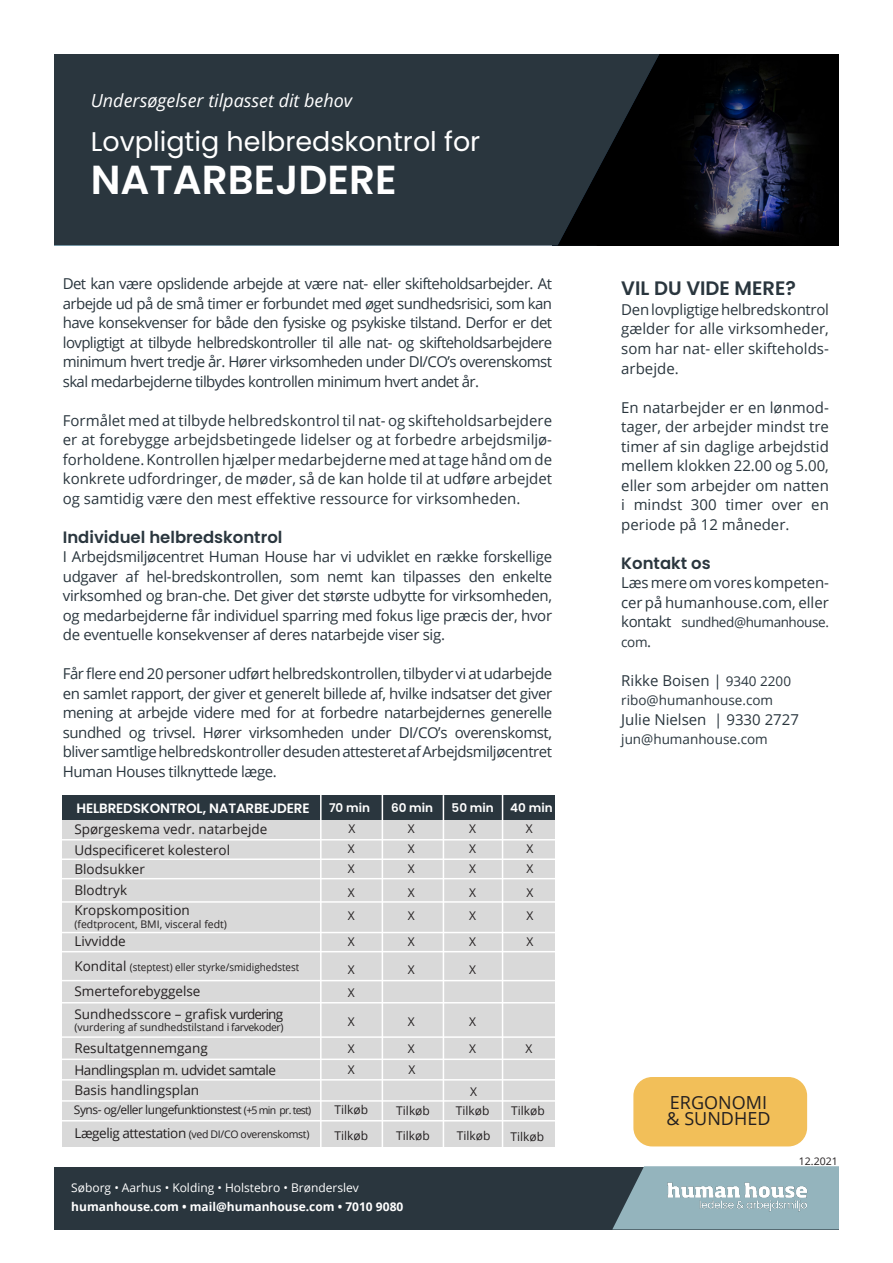
<style>
.page{position:relative;width:893px;height:1263px;background:#fff}
.page>*{position:absolute;margin:0;border:0;box-sizing:border-box;transform-origin:0 0}
.Overskrift{font:600 40.5px "Poppins";color:#fff}
.Overskrift-2{font:27px "Poppins";color:#fff}
.brødtekst{font:600 19.5px "Poppins";color:#2a363e}
.Overskrift-3{font:italic 18px "Raleway";color:#fff}
.Overskrift-4{font:italic 18px "Open Sans";color:#fff}
.t1{font:18px "Open Sans";color:#231f20}
.brødtekst-2{font:600 16.5px "Poppins";color:#2a363e}
.brødtekst-3{font:15px/19.5px "Open Sans";color:#2a363e;text-align:justify}
.t2{font:13.5px "Open Sans";color:#231f20}
.brødtekst-4{font:13.5px "Open Sans";color:#2a363e}
.brødtekst-5{font:13.5px/19.5px "Open Sans";letter-spacing:-.03em;color:#2a363e}
.t3{font:13.5px "Open Sans";letter-spacing:-.03em;color:#231f20}
.t4{font:600 13.5px "Poppins";letter-spacing:-.01em;color:#fff}
.t5{font:12px "Open Sans";color:#231f20}
.t6{font:12px "Open Sans";letter-spacing:-.04em;color:#231f20}
.t7{font:12px "Open Sans";color:#fff}
.t8{font:700 12px "Open Sans";color:#fff}
.t9{font:600 12px "Poppins";color:#fff}
.t10{font:10.5px "Open Sans";color:#231f20}
.t11{font:10.5px "Open Sans";color:#231f20;scale:.94 1}
.t12{font:10.5px "Open Sans";letter-spacing:-.03em;color:#231f20}
.s1{font-size:13.5px}
.s2{font-size:10.5px}
.s3{font-size:15px}
</style>
<div class="page">
<img style="left:659px;top:54px;width:180px;height:191px">
<div style="left:54px;top:1167px;width:785px;height:62px;background:#2a363e"></div>
<svg style="left:612px;top:1166px;width:227px;height:63px;background:#88a6af"></svg>
<svg style="left:54px;top:54px;width:605px;height:191px;background:#263138"></svg>
<img style="left:663px;top:1178px;width:148px;height:37px">
<div style="left:634px;top:1078px;width:172px;height:68px;background:#f2bf59;border-radius:18px"></div>
<div style="left:633px;top:1077px;width:174px;height:69px;border:2px solid #f2bf59;border-radius:18px"></div>
<div style="left:63px;top:817px;width:492px;height:330px;background:#d9d9d9"></div>
<div style="left:63px;top:795px;width:492px;height:24px;background:#2a363e"></div>
<hr style="left:502px;top:793px;width:1px;height:361px;background:#fff">
<hr style="left:443px;top:795px;width:1px;height:355px;background:#fff">
<hr style="left:382px;top:793px;width:1px;height:357px;background:#fff">
<hr style="left:320px;top:792px;width:2px;height:355px;background:#fff">
<hr style="left:49px;top:839px;width:511px;height:1px;background:#fff">
<hr style="left:53px;top:858px;width:511px;height:2px;background:#fff">
<hr style="left:56px;top:878px;width:511px;height:1px;background:#fff">
<hr style="left:56px;top:901px;width:511px;height:2px;background:#fff">
<hr style="left:53px;top:932px;width:511px;height:1px;background:#fff">
<hr style="left:62px;top:951px;width:511px;height:1px;background:#fff">
<hr style="left:60px;top:980px;width:511px;height:1px;background:#fff">
<hr style="left:57px;top:1002px;width:511px;height:1px;background:#fff">
<hr style="left:49px;top:1036px;width:511px;height:2px;background:#fff">
<hr style="left:60px;top:1058px;width:511px;height:2px;background:#fff">
<hr style="left:59px;top:1079px;width:511px;height:1px;background:#fff">
<hr style="left:60px;top:1120px;width:511px;height:1px;background:#fff">
<hr style="left:54px;top:1100px;width:512px;height:2px;background:#fff">
<p class="Overskrift-4" style="left:91px;top:88px;width:263px">Undersøgelser tilpasset dit behov</p>
<p class="Overskrift-3" style="left:91px;top:94px;width:401px">Styrk det forebyggende arbejde på byggepladsen</p>
<p class="Overskrift-2" style="left:91px;top:126px;width:391px">Lovpligtig helbredskontrol for</p>
<p class="Overskrift" style="left:91px;top:157px;width:307px">NATARBEJDERE</p>
<p class="brødtekst-3" style="left:63px;top:273px;width:491px">Det kan være opslidende arbejde at være nat- eller skifteholdsarbejder. At arbejde ud på de små timer er forbundet med øget sundhedsrisici, som kan have konsekvenser for både den fysiske og psykiske tilstand. Derfor er det lovpligtigt at tilbyde helbredskontroller til alle nat- og skifteholdsarbejdere minimum hvert tredje år. Hører virksomheden under DI/CO’s overenskomst skal medarbejderne tilbydes kontrollen minimum hvert andet år.</p>
<p class="brødtekst-3" style="left:63px;top:410px;width:491px">Formålet med at tilbyde helbredskontrol til nat- og skifteholdsarbejdere er at forebygge arbejdsbetingede lidelser og at forbedre arbejdsmiljø&shy;forholdene. Kontrollen hjælper medarbejderne med at tage hånd om de konkrete udfordringer, de møder, så de kan holde til at udføre arbejdet og samtidig være den mest effektive ressource for virksomheden.</p>
<p class="brødtekst-2" style="left:63px;top:527px;width:221px">Individuel helbredskontrol</p>
<p class="brødtekst-3" style="left:63px;top:546px;width:491px">I Arbejdsmiljøcentret Human House har vi udviklet en række forskellige udgaver af hel-bredskontrollen, som nemt kan tilpasses den enkelte virksomhed og bran-che. Det giver det største udbytte for virksomheden, og medarbejderne får individuel sparring med fokus lige præcis der, hvor de eventuelle konsekvenser af deres natarbejde viser sig.</p>
<p class="brødtekst-3" style="left:63px;top:663px;width:491px">Får flere end 20 personer udført helbredskontrollen, tilbyder vi at udarbejde en samlet rapport, der giver et generelt billede af, hvilke indsatser det giver mening at arbejde videre med for at forbedre natarbejdernes generelle sundhed og trivsel. Hører virksomheden under DI/CO’s overenskomst, bliver samtlige helbredskontroller desuden attesteret af Arbejdsmiljøcentret Human Houses tilknyttede læge.</p>
<p class="t4" style="left:77px;top:800px;width:235px">HELBREDSKONTROL, NATARBEJDERE</p>
<p class="t9" style="left:329px;top:801px;width:43px">70 min</p>
<p class="t9" style="left:391px;top:801px;width:44px">60 min</p>
<p class="t9" style="left:452px;top:801px;width:44px">50 min</p>
<p class="t9" style="left:510px;top:801px;width:44px">40 min</p>
<p class="t2" style="left:74px;top:820px;width:194px">Spørgeskema vedr. natarbejde</p>
<p class="t5" style="left:408px;top:820px;width:8px">X</p>
<p class="t2" style="left:74px;top:841px;width:157px">Udspecificeret kolesterol</p>
<p class="t2" style="left:74px;top:860px;width:72px">Blodsukker</p>
<p class="t5" style="left:348px;top:820px;width:8px">X</p>
<p class="t5" style="left:469px;top:820px;width:8px">X</p>
<p class="t5" style="left:526px;top:820px;width:8px">X</p>
<p class="t5" style="left:408px;top:840px;width:8px">X</p>
<p class="t5" style="left:469px;top:840px;width:8px">X</p>
<p class="t5" style="left:526px;top:840px;width:8px">X</p>
<p class="t5" style="left:348px;top:860px;width:8px">X</p>
<p class="t5" style="left:408px;top:860px;width:8px">X</p>
<p class="t5" style="left:469px;top:860px;width:8px">X</p>
<p class="t5" style="left:526px;top:860px;width:8px">X</p>
<p class="t5" style="left:348px;top:884px;width:8px">X</p>
<p class="t5" style="left:408px;top:884px;width:8px">X</p>
<p class="t5" style="left:469px;top:884px;width:8px">X</p>
<p class="t5" style="left:526px;top:884px;width:8px">X</p>
<p class="t5" style="left:348px;top:908px;width:8px">X</p>
<p class="t5" style="left:348px;top:933px;width:8px">X</p>
<p class="t5" style="left:348px;top:961px;width:8px">X</p>
<p class="t5" style="left:348px;top:984px;width:8px">X</p>
<p class="t5" style="left:348px;top:1013px;width:8px">X</p>
<p class="t5" style="left:348px;top:1041px;width:8px">X</p>
<p class="t5" style="left:348px;top:1061px;width:8px">X</p>
<p class="t5" style="left:348px;top:840px;width:8px">X</p>
<p class="t2" style="left:74px;top:880px;width:54px">Blodtryk</p>
<p class="t2" style="left:74px;top:901px;width:117px">Kropskomposition</p>
<p class="t10" style="left:74px;top:916px;width:154px">(fedtprocent, BMI, visceral fedt)</p>
<p class="t5" style="left:408px;top:908px;width:8px">X</p>
<p class="t5" style="left:408px;top:933px;width:8px">X</p>
<p class="t5" style="left:408px;top:961px;width:8px">X</p>
<p class="t5" style="left:469px;top:908px;width:8px">X</p>
<p class="t5" style="left:526px;top:908px;width:8px">X</p>
<p class="t2" style="left:74px;top:932px;width:53px">Livvidde</p>
<p class="t11" style="left:74px;top:960px;width:241px"><span class="s1">Kondital</span> (steptest) eller styrke/smidighedstest</p>
<p class="t2" style="left:74px;top:982px;width:128px">Smerteforebyggelse</p>
<p class="t2" style="left:74px;top:1004px;width:210px">Sundhedsscore – grafisk vurdering</p>
<p class="t10" style="left:74px;top:1020px;width:211px">(vurdering af sundhedstilstand i farvekoder)</p>
<p class="t2" style="left:74px;top:1038px;width:135px">Resultatgennemgang</p>
<p class="t3" style="left:74px;top:1061px;width:203px">Handlingsplan m. udvidet samtale</p>
<p class="t2" style="left:74px;top:1081px;width:126px">Basis handlingsplan</p>
<p class="t5" style="left:469px;top:933px;width:8px">X</p>
<p class="t5" style="left:526px;top:933px;width:8px">X</p>
<p class="t5" style="left:469px;top:961px;width:8px">X</p>
<p class="t5" style="left:408px;top:1013px;width:8px">X</p>
<p class="t5" style="left:469px;top:1013px;width:8px">X</p>
<p class="t5" style="left:408px;top:1041px;width:8px">X</p>
<p class="t5" style="left:469px;top:1041px;width:8px">X</p>
<p class="t5" style="left:525px;top:1041px;width:8px">X</p>
<p class="t5" style="left:408px;top:1061px;width:8px">X</p>
<p class="t5" style="left:470px;top:1083px;width:8px">X</p>
<p class="t6" style="left:74px;top:1101px;width:239px">Syns- og/eller lungefunktionstest <span class="s2">(+5 min pr. test)</span></p>
<p class="t5" style="left:335px;top:1101px;width:35px">Tilkøb</p>
<p class="t5" style="left:396px;top:1102px;width:35px">Tilkøb</p>
<p class="t5" style="left:456px;top:1102px;width:35px">Tilkøb</p>
<p class="t5" style="left:511px;top:1102px;width:35px">Tilkøb</p>
<p class="t12" style="left:74px;top:1127px;width:237px"><span class="s1">Lægelig attestation</span> (ved DI/CO overenskomst)</p>
<p class="t5" style="left:335px;top:1127px;width:35px">Tilkøb</p>
<p class="t5" style="left:396px;top:1127px;width:35px">Tilkøb</p>
<p class="t5" style="left:457px;top:1127px;width:35px">Tilkøb</p>
<p class="t5" style="left:510px;top:1128px;width:35px">Tilkøb</p>
<p class="t7" style="left:71px;top:1179px;width:289px">Søborg • Aarhus • Kolding • Holstebro • Brønderslev</p>
<p class="t8" style="left:71px;top:1198px;width:334px">humanhouse.com • mail@humanhouse.com • 7010 9080</p>
<p class="brødtekst" style="left:621px;top:277px;width:176px">VIL DU VIDE MERE?</p>
<p class="brødtekst-3" style="left:621px;top:299px;width:209px">Den lovpligtige helbredskontrol gælder for alle virksomheder, som har nat- eller skifteholds&shy;arbejde.</p>
<p class="brødtekst-3" style="left:621px;top:397px;width:209px">En natarbejder er en lønmod&shy;tager, der arbejder mindst tre timer af sin daglige arbejdstid mellem klokken 22.00 og 5.00, eller som arbejder om natten i mindst 300 timer over en periode på 12 måneder.</p>
<p class="brødtekst-2" style="left:621px;top:553px;width:91px">Kontakt os</p>
<p class="brødtekst-3" style="left:621px;top:572px;width:209px">Læs mere om vores kompeten&shy;cer på humanhouse.com, eller</p>
<p class="brødtekst-5" style="left:621px;top:612px;width:209px"><span class="s3">kontakt</span> sundhed@humanhouse. com<span class="s3">.</span></p>
<p class="brødtekst-3" style="left:621px;top:670px;width:171px">Rikke Boisen | <span class="s1">9340 2200</span></p>
<p class="brødtekst-4" style="left:621px;top:691px;width:153px">ribo@humanhouse.com</p>
<p class="brødtekst-3" style="left:621px;top:709px;width:179px">Julie Nielsen | 9330 2727</p>
<p class="brødtekst-4" style="left:621px;top:730px;width:148px">jun@humanhouse.com</p>
<p class="t1" style="left:670px;top:1090px;width:99px">ERGONOMI</p>
<p class="t1" style="left:666px;top:1106px;width:105px">&amp; SUNDHED</p>
<p class="t10" style="left:799px;top:1154px;width:40px">12.2021</p>
</div>
